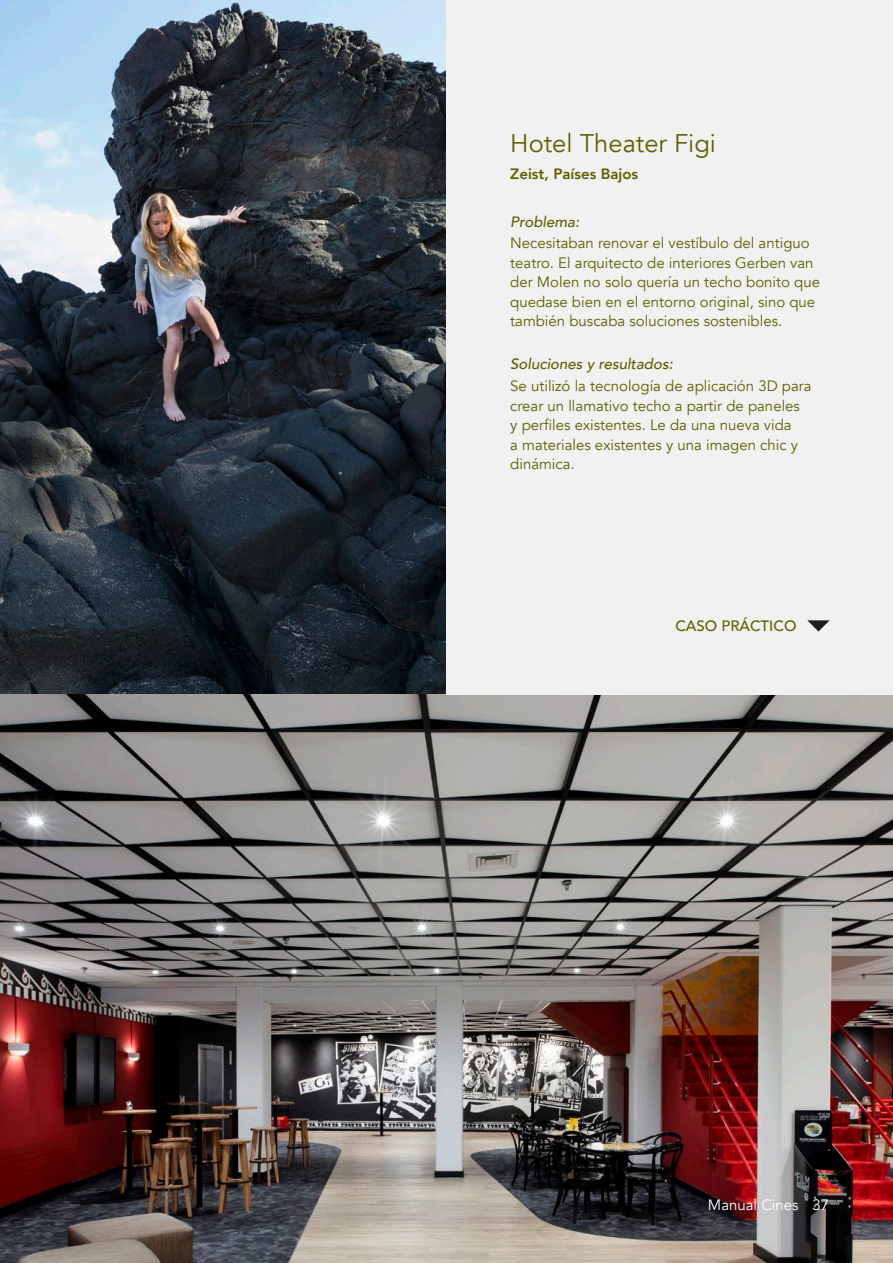
<style>
.page{position:relative;width:893px;height:1263px;background:#fff}
.page>*{position:absolute;margin:0;border:0;box-sizing:border-box;transform-origin:0 0}
.t1{font:25.5px "Avenir";color:#5d6101}
.t2{font:15px/19.5px "Avenir";color:#5d6101}
.t3{font:italic 500 15px "Avenir";color:#5d6101}
.t4{font:800 15px "Avenir";color:#5d6101}
.t5{font:15px "Avenir";color:#fff}
.t6{font:500 15px "Avenir";color:#5d6101}
</style>
<div class="page">
<img style="left:0;top:0;width:446px;height:695px">
<img style="left:0;top:695px;width:893px;height:568px">
<div style="left:446px;top:0;width:447px;height:695px;background:#f1f1f1"></div>
<svg style="left:807px;top:620px;width:23px;height:11px"></svg>
<h1 class="t1" style="left:510px;top:128px;width:207px">Hotel Theater Figi</h1>
<p class="t4" style="left:510px;top:162px;width:130px">Zeist, Países Bajos</p>
<p class="t3" style="left:510px;top:212px;width:70px">Problema:</p>
<p class="t2" style="left:510px;top:234px;width:311px">Necesitaban renovar el vestíbulo del antiguo teatro. El arquitecto de interiores Gerben van der Molen no solo quería un techo bonito que quedase bien en el entorno original, sino que también buscaba soluciones sostenibles.</p>
<p class="t3" style="left:510px;top:355px;width:164px">Soluciones y resultados:</p>
<p class="t2" style="left:510px;top:376px;width:303px">Se utilizó la tecnología de aplicación 3D para crear un llamativo techo a partir de paneles<br>y perfiles existentes. Le da una nueva vida<br>a materiales existentes y una imagen chic y dinámica.</p>
<p class="t6" style="left:675px;top:613px;width:123px">CASO PRÁCTICO</p>
<p class="t5" style="left:708px;top:1196px;width:92px">Manual Cines</p>
<p class="t5" style="left:812px;top:1196px;width:18px">37</p>
</div>
